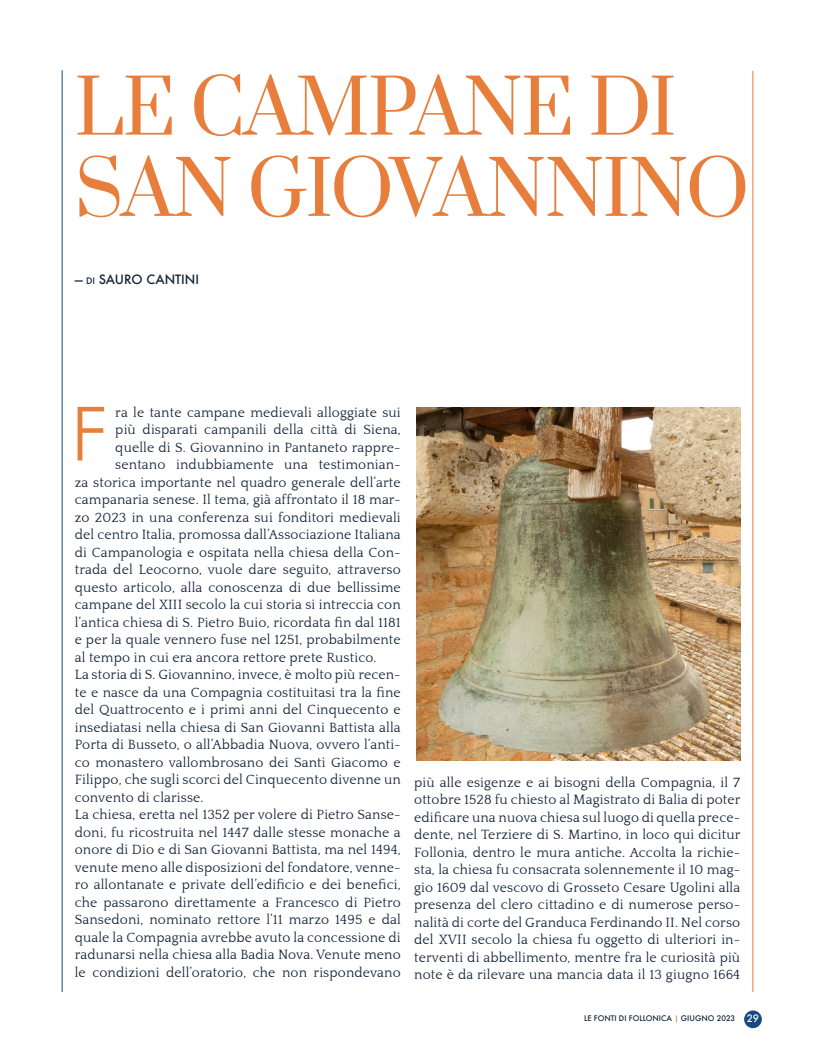
<style>
.page{position:relative;width:815px;height:1063px;background:#fff}
.page>*{position:absolute;margin:0;border:0;box-sizing:border-box;transform-origin:0 0}
.t1{font:300 75px "Futura BT";color:#e77e3b}
.t2{font:73.75px/81.2px "Prata";letter-spacing:-.02em;color:#e77e3b}
.t3{font:13.75px/17.5px "Quattrocento";letter-spacing:.01em;color:#132338;text-align:justify}
.t4{font:500 12.5px "Futura";color:#132338}
.t5{font:500 7.5px "Futura";color:#132338}
.s1{font-size:8.75px}
.s2{color:#e77e3b}
.s3{font-size:10px;color:#fffefd}
</style>
<div class="page">
<div style="left:744px;top:1010px;width:18px;height:18px;background:#164981;border-radius:50%"></div>
<hr style="left:62px;top:70px;width:1px;height:922px;background:#164981">
<hr style="left:753px;top:71px;width:1px;height:921px;background:#e77e3b">
<img style="left:417px;top:408px;width:323px;height:352px">
<h2 class="t2" style="left:75px;top:69px;width:676px">LE CAMPANE DI<br>SAN GIOVANNINO</h2>
<p class="t4" style="left:75px;top:271px;width:126px">— <span class="s1">DI</span> SAURO CANTINI</p>
<p class="t3" style="left:115px;top:404px;width:287px">ra le tante campane medievali alloggiate sui</p>
<p class="t3" style="left:115px;top:422px;width:287px">più disparati campanili della città di Siena,</p>
<p class="t3" style="left:115px;top:439px;width:287px">quelle di S. Giovannino in Pantaneto rappre-</p>
<p class="t3" style="left:115px;top:457px;width:287px">sentano indubbiamente una testimonian-</p>
<p class="t3" style="left:75px;top:474px;width:327px">za storica importante nel quadro generale dell’arte</p>
<p class="t3" style="left:75px;top:492px;width:327px">campanaria senese. Il tema, già affrontato il 18 mar-</p>
<p class="t3" style="left:75px;top:509px;width:327px">zo 2023 in una conferenza sui fonditori medievali</p>
<p class="t3" style="left:75px;top:527px;width:328px">del centro Italia, promossa dall’Associazione Italiana</p>
<p class="t3" style="left:75px;top:544px;width:327px">di Campanologia e ospitata nella chiesa della Con-</p>
<p class="t3" style="left:75px;top:562px;width:328px">trada del Leocorno, vuole dare seguito, attraverso</p>
<p class="t3" style="left:75px;top:579px;width:327px">questo articolo, alla conoscenza di due bellissime</p>
<p class="t3" style="left:75px;top:597px;width:327px">campane del XIII secolo la cui storia si intreccia con</p>
<p class="t3" style="left:75px;top:614px;width:327px">l’antica chiesa di S. Pietro Buio, ricordata fin dal 1181</p>
<p class="t3" style="left:75px;top:632px;width:327px">e per la quale vennero fuse nel 1251, probabilmente</p>
<p class="t3" style="left:75px;top:649px;width:303px">al tempo in cui era ancora rettore prete Rustico.</p>
<p class="t3" style="left:75px;top:667px;width:327px">La storia di S. Giovannino, invece, è molto più recen-</p>
<p class="t3" style="left:75px;top:684px;width:327px">te e nasce da una Compagnia costituitasi tra la fine</p>
<p class="t3" style="left:75px;top:702px;width:327px">del Quattrocento e i primi anni del Cinquecento e</p>
<p class="t3" style="left:75px;top:719px;width:328px">insediatasi nella chiesa di San Giovanni Battista alla</p>
<p class="t3" style="left:75px;top:737px;width:327px">Porta di Busseto, o all’Abbadia Nuova, ovvero l’anti-</p>
<p class="t3" style="left:75px;top:754px;width:327px">co monastero vallombrosano dei Santi Giacomo e</p>
<p class="t3" style="left:75px;top:772px;width:328px">Filippo, che sugli scorci del Cinquecento divenne un</p>
<p class="t3" style="left:75px;top:789px;width:130px">convento di clarisse.</p>
<p class="t3" style="left:75px;top:807px;width:327px">La chiesa, eretta nel 1352 per volere di Pietro Sanse-</p>
<p class="t3" style="left:75px;top:824px;width:328px">doni, fu ricostruita nel 1447 dalle stesse monache a</p>
<p class="t3" style="left:75px;top:842px;width:328px">onore di Dio e di San Giovanni Battista, ma nel 1494,</p>
<p class="t3" style="left:75px;top:859px;width:327px">venute meno alle disposizioni del fondatore, venne-</p>
<p class="t3" style="left:75px;top:877px;width:327px">ro allontanate e private dell’edificio e dei benefici,</p>
<p class="t3" style="left:75px;top:894px;width:327px">che passarono direttamente a Francesco di Pietro</p>
<p class="t3" style="left:75px;top:912px;width:327px">Sansedoni, nominato rettore l’11 marzo 1495 e dal</p>
<p class="t3" style="left:75px;top:929px;width:327px">quale la Compagnia avrebbe avuto la concessione di</p>
<p class="t3" style="left:75px;top:947px;width:328px">radunarsi nella chiesa alla Badia Nova. Venute meno</p>
<p class="t3" style="left:75px;top:964px;width:328px">le condizioni dell’oratorio, che non rispondevano</p>
<h1 class="t1" style="left:71px;top:388px;width:39px">F</h1>
<p class="t3" style="left:414px;top:774px;width:328px">più alle esigenze e ai bisogni della Compagnia, il 7 ottobre 1528 fu chiesto al Magistrato di Balia di poter edificare una nuova chiesa sul luogo di quella prece&shy;dente, nel Terziere di S. Martino, in loco qui dicitur Follonia, dentro le mura antiche. Accolta la richie&shy;sta, la chiesa fu consacrata solennemente il 10 mag&shy;gio 1609 dal vescovo di Grosseto Cesare Ugolini alla presenza del clero cittadino e di numerose perso&shy;nalità di corte del Granduca Ferdinando II. Nel corso del XVII secolo la chiesa fu oggetto di ulteriori in&shy;terventi di abbellimento, mentre fra le curiosità più note è da rilevare una mancia data il 13 giugno 1664</p>
<p class="t5" style="left:584px;top:1013px;width:177px">LE FONTI DI FOLLONICA <span class="s2">|</span> GIUGNO 2023 <span class="s3">29</span></p>
</div>
